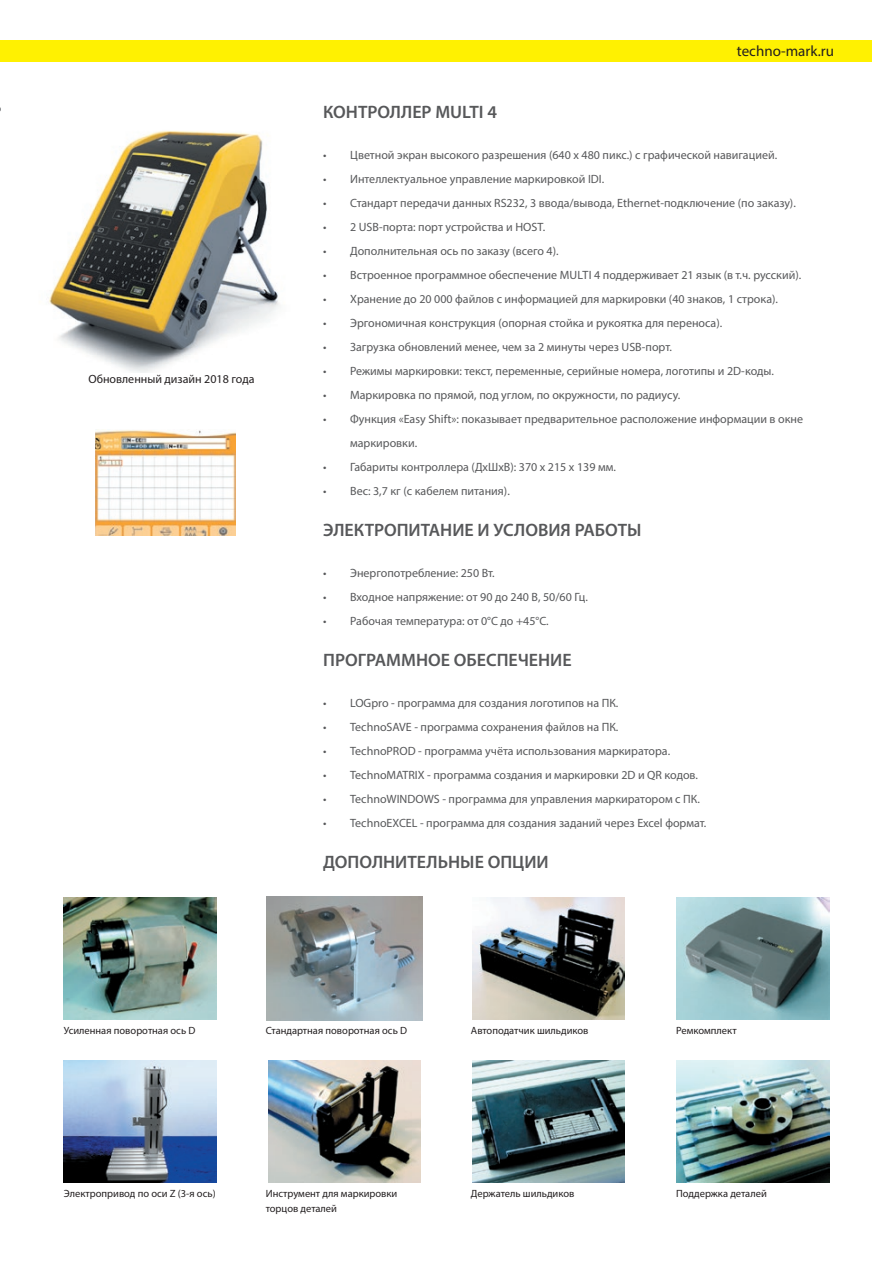
<style>
.page{position:relative;width:893px;height:1263px;background:#fff}
.page>*{position:absolute;margin:0;border:0;box-sizing:border-box;transform-origin:0 0}
.t1{font:600 18px "Myriad Pro";color:#57585a}
.t2{font:15px "Myriad Pro";color:#231f20}
.t3{font:12px/24px "Myriad Pro";color:#57585a}
.t4{font:12px "Myriad Pro";color:#231f20}
.t5{font:10.5px/15px "Myriad Pro";color:#231f20}
</style>
<div class="page">
<div style="left:0;top:40px;width:872px;height:22px;background:#fff101"></div>
<img style="left:49px;top:131px;width:231px;height:241px">
<img style="left:96px;top:429px;width:139px;height:106px">
<img style="left:64px;top:897px;width:152px;height:122px">
<img style="left:267px;top:896px;width:155px;height:125px">
<img style="left:472px;top:897px;width:153px;height:122px">
<img style="left:677px;top:897px;width:152px;height:122px">
<img style="left:64px;top:1060px;width:152px;height:123px">
<img style="left:268px;top:1061px;width:153px;height:121px">
<img style="left:472px;top:1061px;width:153px;height:121px">
<img style="left:677px;top:1060px;width:152px;height:123px">
<p class="t4" style="left:88px;top:372px;width:168px">Обновленный дизайн 2018 года</p>
<p class="t2" style="left:737px;top:42px;width:99px">techno-mark.ru</p>
<h1 class="t1" style="left:323px;top:100px;width:175px">КОНТРОЛЛЕР MULTI 4</h1>
<p class="t3" style="left:323px;top:142px;width:455px">• Цветной экран высокого разрешения (640 х 480 пикс.) с графической навигацией.</p>
<p class="t3" style="left:323px;top:166px;width:283px">• Интеллектуальное управление маркировкой IDI.</p>
<p class="t3" style="left:323px;top:190px;width:474px">• Стандарт передачи данных RS232, 3 ввода/вывода, Ethernet-подключение (по заказу).</p>
<p class="t3" style="left:323px;top:214px;width:223px">• 2 USB-порта: порт устройства и HOST.</p>
<p class="t3" style="left:323px;top:238px;width:237px">• Дополнительная ось по заказу (всего 4).</p>
<p class="t3" style="left:323px;top:262px;width:480px">• Встроенное программное обеспечение MULTI 4 поддерживает 21 язык (в т.ч. русский).</p>
<p class="t3" style="left:323px;top:286px;width:456px">• Хранение до 20 000 файлов с информацией для маркировки (40 знаков, 1 строка).</p>
<p class="t3" style="left:323px;top:310px;width:401px">• Эргономичная конструкция (опорная стойка и рукоятка для переноса).</p>
<p class="t3" style="left:323px;top:334px;width:350px">• Загрузка обновлений менее, чем за 2 минуты через USB-порт.</p>
<p class="t3" style="left:323px;top:358px;width:452px">• Режимы маркировки: текст, переменные, серийные номера, логотипы и 2D-коды.</p>
<p class="t3" style="left:323px;top:382px;width:359px">• Маркировка по прямой, под углом, по окружности, по радиусу.</p>
<p class="t3" style="left:350px;top:406px;width:454px;text-indent:-27px">• Функция «Easy Shift»: показывает предварительное расположение информации в окне маркировки.</p>
<p class="t3" style="left:323px;top:454px;width:294px">• Габариты контроллера (ДхШхВ): 370 х 215 х 139 мм.</p>
<p class="t3" style="left:323px;top:478px;width:188px">• Вес: 3,7 кг (с кабелем питания).</p>
<h1 class="t1" style="left:323px;top:518px;width:320px">ЭЛЕКТРОПИТАНИЕ И УСЛОВИЯ РАБОТЫ</h1>
<p class="t3" style="left:323px;top:560px;width:173px">• Энергопотребление: 250 Вт.</p>
<p class="t3" style="left:323px;top:584px;width:266px">• Входное напряжение: от 90 до 240 В, 50/60 Гц.</p>
<p class="t3" style="left:323px;top:608px;width:227px">• Рабочая температура: от 0°С до +45°С.</p>
<h1 class="t1" style="left:323px;top:648px;width:250px">ПРОГРАММНОЕ ОБЕСПЕЧЕНИЕ</h1>
<p class="t3" style="left:323px;top:691px;width:297px">• LOGpro - программа для создания логотипов на ПК.</p>
<p class="t3" style="left:323px;top:715px;width:297px">• TechnoSAVE - программа сохранения файлов на ПК.</p>
<p class="t3" style="left:323px;top:739px;width:348px">• TechnoPROD - программа учёта использования маркиратора.</p>
<p class="t3" style="left:323px;top:763px;width:376px">• TechnoMATRIX - программа создания и маркировки 2D и QR кодов.</p>
<p class="t3" style="left:323px;top:787px;width:378px">• TechnoWINDOWS - программа для управления маркиратором с ПК.</p>
<p class="t3" style="left:323px;top:811px;width:385px">• TechnoEXCEL - программа для создания заданий через Excel формат.</p>
<h1 class="t1" style="left:323px;top:850px;width:227px">ДОПОЛНИТЕЛЬНЫЕ ОПЦИИ</h1>
<p class="t5" style="left:64px;top:1023px;width:133px">Усиленная поворотная ось D</p>
<p class="t5" style="left:266px;top:1023px;width:143px">Стандартная поворотная ось D</p>
<p class="t5" style="left:471px;top:1023px;width:119px">Автоподатчик шильдиков</p>
<p class="t5" style="left:676px;top:1023px;width:62px">Ремкомплект</p>
<p class="t5" style="left:64px;top:1185px;width:153px">Электропривод по оси Z (3-я ось)</p>
<p class="t5" style="left:266px;top:1185px;width:133px">Инструмент для маркировки торцов деталей</p>
<p class="t5" style="left:471px;top:1185px;width:105px">Держатель шильдиков</p>
<p class="t5" style="left:676px;top:1185px;width:92px">Поддержка деталей</p>
</div>
